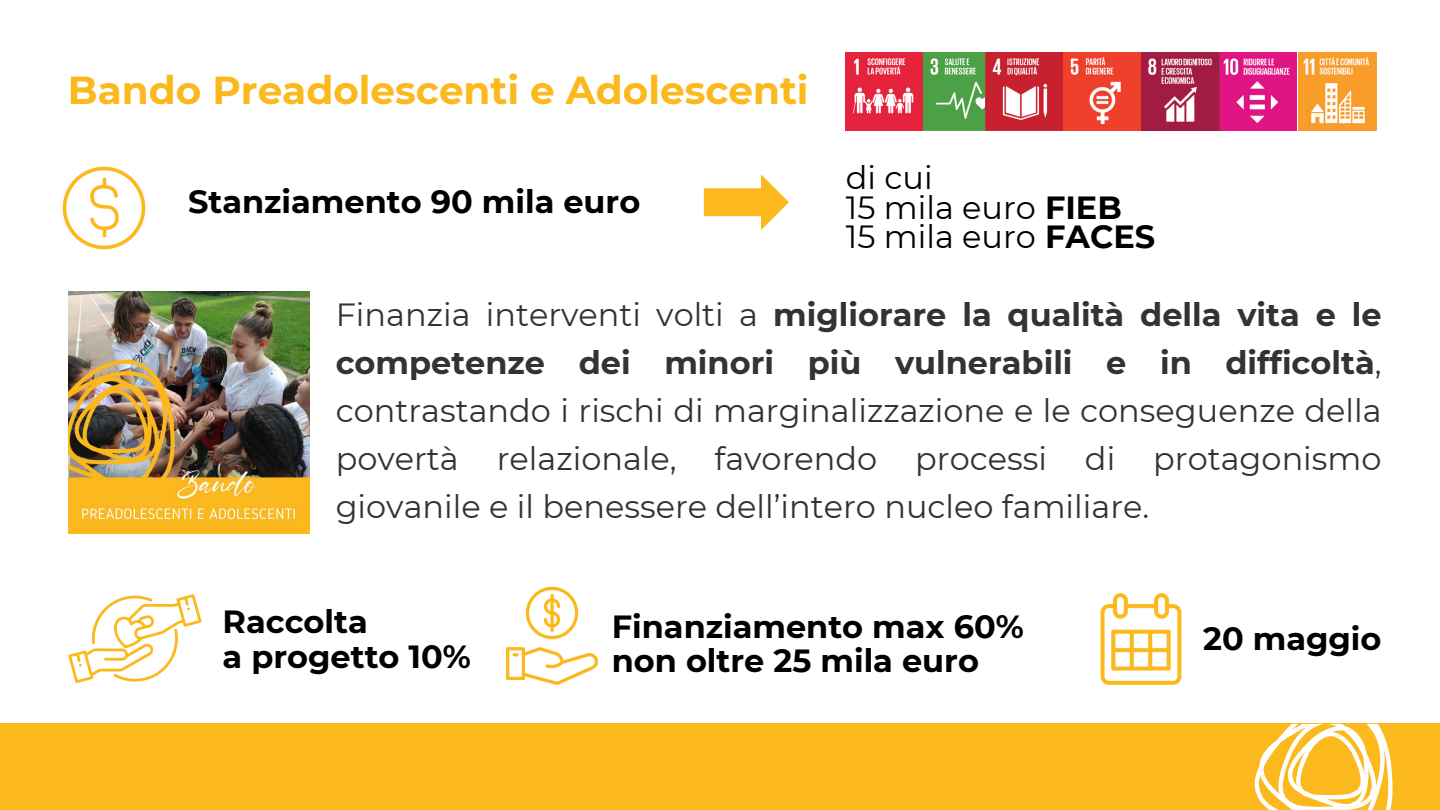
<style>
.page{position:relative;width:1440px;height:810px;background:#fff}
.page>*{position:absolute;margin:0;border:0;box-sizing:border-box;transform-origin:0 0}
.t1{font:700 39px "Montserrat";color:#fbb91d}
.t2{font:32px/48px "Montserrat";color:#333;text-align:justify}
.t3{font:700 32px/34.5px "Montserrat";color:#000}
.t4{font:32px "Montserrat";color:#000}
.s1{font-weight:700}
</style>
<div class="page">
<div style="left:0;top:724px;width:1440px;height:86px;background:#fbb91d"></div>
<svg style="left:1255px;top:724px;width:138px;height:86px"></svg>
<img style="left:846px;top:53px;width:140px;height:78px">
<img style="left:986px;top:53px;width:390px;height:78px">
<img style="left:68px;top:291px;width:241px;height:242px">
<img style="left:1100px;top:593px;width:82px;height:92px">
<svg style="left:506px;top:647px;width:92px;height:38px"></svg>
<svg style="left:526px;top:587px;width:52px;height:52px"></svg>
<svg style="left:68px;top:594px;width:134px;height:89px"></svg>
<img style="left:62px;top:166px;width:84px;height:84px">
<svg style="left:704px;top:174px;width:85px;height:56px"></svg>
<p class="t1" style="left:68px;top:67px;width:742px">Bando Preadolescenti e Adolescenti</p>
<h2 class="t3" style="left:188px;top:184px;width:454px">Stanziamento 90 mila euro</h2>
<h2 class="t4" style="left:846px;top:159px;width:88px">di cui</h2>
<p class="t4" style="left:846px;top:188px;width:278px">15 mila euro <span class="s1">FIEB</span></p>
<p class="t4" style="left:846px;top:217px;width:311px">15 mila euro <span class="s1">FACES</span></p>
<p class="t2" style="left:336px;top:291px;width:1047px">Finanzia interventi volti a <span class="s1">migliorare la qualità della vita e le competenze dei minori più vulnerabili e in difficoltà</span>, contrastando i rischi di marginalizzazione e le conseguenze della povertà relazionale, favorendo processi di protagonismo giovanile e il benessere dell’intero nucleo familiare.</p>
<p class="t3" style="left:223px;top:604px;width:250px">Raccolta<br>a progetto 10%</p>
<h2 class="t3" style="left:612px;top:609px;width:414px">Finanziamento max 60% non oltre 25 mila euro</h2>
<p class="t3" style="left:1203px;top:622px;width:180px">20 maggio</p>
</div>
